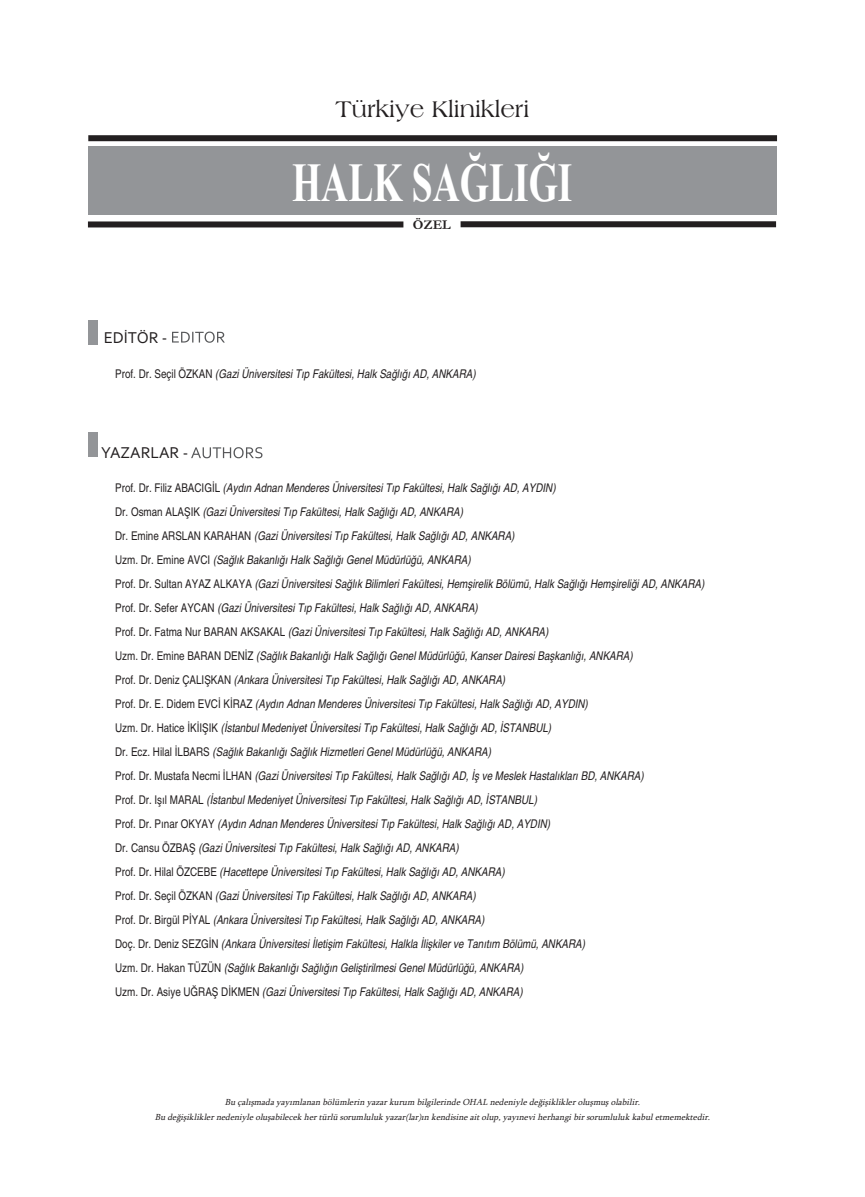
<style>
.page{position:relative;width:865px;height:1197px;background:#fff}
.page>*{position:absolute;margin:0;border:0;box-sizing:border-box;transform-origin:0 0}
.t1{font:700 55.35px "Times New Roman";color:#fff;scale:.68 1}
.t2{font:24px "Americana BT Roman";color:#231f20}
.t3{font:16.5px "Corbel";color:#231f20}
.t4{font:700 13.5px "Garamond";color:#231f20}
.t5{font:italic condensed 12px/24px "Helvetica";color:#231f20}
.t6{font:italic 9px/15px "Sylfaen";color:#231f20;text-align:center}
.s1{font-style:normal}
</style>
<div class="page">
<div style="left:88px;top:147px;width:688px;height:68px;background:#939598"></div>
<div style="left:88px;top:135px;width:689px;height:6px;background:#231f20"></div>
<div style="left:88px;top:221px;width:315px;height:6px;background:#231f20"></div>
<div style="left:460px;top:221px;width:316px;height:6px;background:#231f20"></div>
<div style="left:88px;top:320px;width:9px;height:25px;background:#939598"></div>
<svg style="left:172px;top:331px;width:52px;height:12px"></svg>
<div style="left:88px;top:432px;width:9px;height:24px;background:#939598"></div>
<svg style="left:191px;top:447px;width:71px;height:11px"></svg>
<h3 class="t3" style="left:104px;top:327px;width:65px">EDİTÖR -</h3>
<h2 class="t2" style="left:335px;top:94px;width:195px">Türkiye Klinikleri</h2>
<h1 class="t1" style="left:292px;top:149px;width:414px">HALK SAĞLIĞI</h1>
<p class="t4" style="left:413px;top:216px;width:39px">ÖZEL</p>
<p class="t5" style="left:115px;top:362px;width:362px"><span class="s1">Prof. Dr. Seçil ÖZKAN</span> (Gazi Üniversitesi Tıp Fakültesi, Halk Sağlığı AD, ANKARA)</p>
<h3 class="t3" style="left:101px;top:443px;width:88px">YAZARLAR -</h3>
<p class="t5" style="left:115px;top:476px;width:590px"><span class="s1">Prof. Dr. Filiz ABACIGİL</span> (Aydın Adnan Menderes Üniversitesi Tıp Fakültesi, Halk Sağlığı AD, AYDIN)<br><span class="s1">Dr. Osman ALAŞIK</span> (Gazi Üniversitesi Tıp Fakültesi, Halk Sağlığı AD, ANKARA)<br><span class="s1">Dr. Emine ARSLAN KARAHAN</span> (Gazi Üniversitesi Tıp Fakültesi, Halk Sağlığı AD, ANKARA)<br><span class="s1">Uzm. Dr. Emine AVCI</span> (Sağlık Bakanlığı Halk Sağlığı Genel Müdürlüğü, ANKARA)<br><span class="s1">Prof. Dr. Sultan AYAZ ALKAYA</span> (Gazi Üniversitesi Sağlık Bilimleri Fakültesi, Hemşirelik Bölümü, Halk Sağlığı Hemşireliği AD, ANKARA)<br><span class="s1">Prof. Dr. Sefer AYCAN</span> (Gazi Üniversitesi Tıp Fakültesi, Halk Sağlığı AD, ANKARA)<br><span class="s1">Prof. Dr. Fatma Nur BARAN AKSAKAL</span> (Gazi Üniversitesi Tıp Fakültesi, Halk Sağlığı AD, ANKARA)<br><span class="s1">Uzm. Dr. Emine BARAN DENİZ</span> (Sağlık Bakanlığı Halk Sağlığı Genel Müdürlüğü, Kanser Dairesi Başkanlığı, ANKARA)<br><span class="s1">Prof. Dr. Deniz ÇALIŞKAN</span> (Ankara Üniversitesi Tıp Fakültesi, Halk Sağlığı AD, ANKARA)<br><span class="s1">Prof. Dr. E. Didem EVCİ KİRAZ</span> (Aydın Adnan Menderes Üniversitesi Tıp Fakültesi, Halk Sağlığı AD, AYDIN)<br><span class="s1">Uzm. Dr. Hatice İKİIŞIK</span> (İstanbul Medeniyet Üniversitesi Tıp Fakültesi, Halk Sağlığı AD, İSTANBUL)<br><span class="s1">Dr. Ecz. Hilal İLBARS</span> (Sağlık Bakanlığı Sağlık Hizmetleri Genel Müdürlüğü, ANKARA)<br><span class="s1">Prof. Dr. Mustafa Necmi İLHAN</span> (Gazi Üniversitesi Tıp Fakültesi, Halk Sağlığı AD, İş ve Meslek Hastalıkları BD, ANKARA)<br><span class="s1">Prof. Dr. Işıl MARAL</span> (İstanbul Medeniyet Üniversitesi Tıp Fakültesi, Halk Sağlığı AD, İSTANBUL)<br><span class="s1">Prof. Dr. Pınar OKYAY</span> (Aydın Adnan Menderes Üniversitesi Tıp Fakültesi, Halk Sağlığı AD, AYDIN)<br><span class="s1">Dr. Cansu ÖZBAŞ</span> (Gazi Üniversitesi Tıp Fakültesi, Halk Sağlığı AD, ANKARA)<br><span class="s1">Prof. Dr. Hilal ÖZCEBE</span> (Hacettepe Üniversitesi Tıp Fakültesi, Halk Sağlığı AD, ANKARA)<br><span class="s1">Prof. Dr. Seçil ÖZKAN</span> (Gazi Üniversitesi Tıp Fakültesi, Halk Sağlığı AD, ANKARA)<br><span class="s1">Prof. Dr. Birgül PİYAL</span> (Ankara Üniversitesi Tıp Fakültesi, Halk Sağlığı AD, ANKARA)<br><span class="s1">Doç. Dr. Deniz SEZGİN</span> (Ankara Üniversitesi İletişim Fakültesi, Halkla İlişkiler ve Tanıtım Bölümü, ANKARA)<br><span class="s1">Uzm. Dr. Hakan TÜZÜN</span> (Sağlık Bakanlığı Sağlığın Geliştirilmesi Genel Müdürlüğü, ANKARA)<br><span class="s1">Uzm. Dr. Asiye UĞRAŞ DİKMEN</span> (Gazi Üniversitesi Tıp Fakültesi, Halk Sağlığı AD, ANKARA)</p>
<p class="t6" style="left:155px;top:1094px;width:559px">Bu çalışmada yayımlanan bölümlerin yazar kurum bilgilerinde OHAL nedeniyle değişiklikler oluşmuş olabilir.<br>Bu değişiklikler nedeniyle oluşabilecek her türlü sorumluluk yazar(lar)ın kendisine ait olup, yayınevi herhangi bir sorumluluk kabul etmemektedir.</p>
</div>
